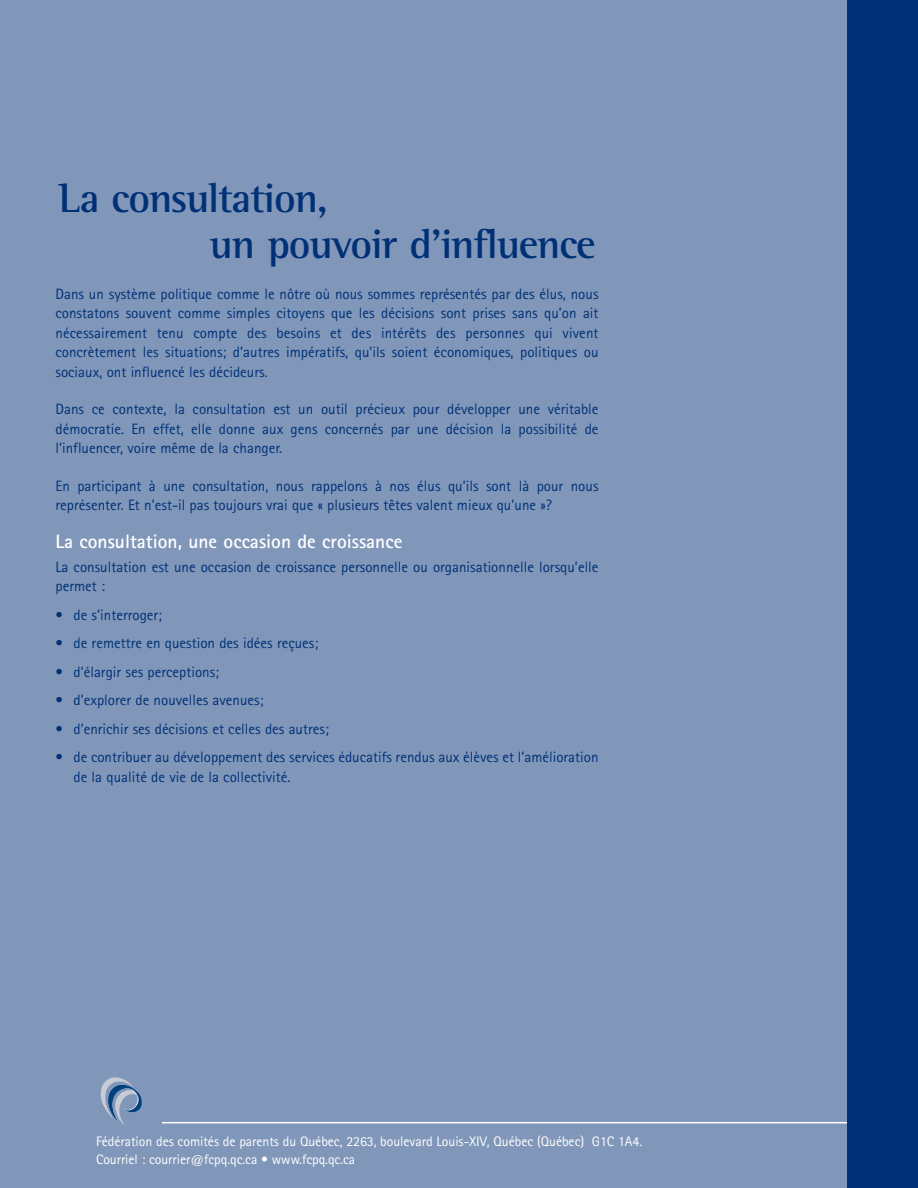
<style>
.page{position:relative;width:918px;height:1188px;background:#8097ba}
.page>*{position:absolute;margin:0;border:0;box-sizing:border-box;transform-origin:0 0}
.t1{font:700 42px/46.5px "Rotis Semi Serif";letter-spacing:-.03em;color:#003075}
.t2{font:700 19.5px "Rotis Sans Serif";color:#fff}
.t3{font:15px/19.5px "Rotis Sans Serif";color:#003075}
.t4{font:13.8px/18px "Rotis Sans Serif";letter-spacing:-.005em;color:#fff}
</style>
<div class="page">
<hr style="left:162px;top:1122px;width:689px;height:1px;background:#fff">
<img style="left:100px;top:1077px;width:42px;height:48px">
<div style="left:847px;top:0;width:71px;height:1188px;background:#003075"></div>
<h1 class="t1" style="left:210px;top:178px;width:387px;text-indent:-151px">La consultation,<br>un pouvoir d’influence</h1>
<p class="t3" style="left:55px;top:285px;width:545px;text-align:justify">Dans un système politique comme le nôtre où nous sommes représentés par des élus, nous constatons souvent comme simples citoyens que les décisions sont prises sans qu’on ait nécessairement tenu compte des besoins et des intérêts des personnes qui vivent concrètement les situations; d’autres impératifs, qu’ils soient économiques, politiques ou sociaux, ont influencé les décideurs.</p>
<p class="t3" style="left:55px;top:401px;width:545px;text-align:justify">Dans ce contexte, la consultation est un outil précieux pour développer une véritable démocratie. En effet, elle donne aux gens concernés par une décision la possibilité de l’influencer, voire même de la changer.</p>
<p class="t3" style="left:55px;top:477px;width:545px">En participant à une consultation, nous rappelons à nos élus qu’ils sont là pour nous représenter. Et n’est-il pas toujours vrai que « plusieurs têtes valent mieux qu’une »?</p>
<h2 class="t2" style="left:56px;top:534px;width:348px">La consultation, une occasion de croissance</h2>
<p class="t3" style="left:56px;top:558px;width:545px">La consultation est une occasion de croissance personnelle ou organisationnelle lorsqu’elle permet :</p>
<p class="t3" style="left:56px;top:606px;width:108px">• de s’interroger;</p>
<p class="t3" style="left:56px;top:635px;width:264px">• de remettre en question des idées reçues;</p>
<p class="t3" style="left:55px;top:663px;width:165px">• d’élargir ses perceptions;</p>
<p class="t3" style="left:55px;top:692px;width:210px">• d’explorer de nouvelles avenues;</p>
<p class="t3" style="left:55px;top:720px;width:275px">• d’enrichir ses décisions et celles des autres;</p>
<p class="t3" style="left:74px;top:749px;width:527px;text-indent:-18px">• de contribuer au développement des services éducatifs rendus aux élèves et l’amélioration de la qualité de vie de la collectivité.</p>
<p class="t4" style="left:96px;top:1134px;width:548px">Fédération des comités de parents du Québec, 2263, boulevard Louis-XIV, Québec (Québec) G1C 1A4.<br>Courriel : courrier@fcpq.qc.ca • www.fcpq.qc.ca</p>
</div>
